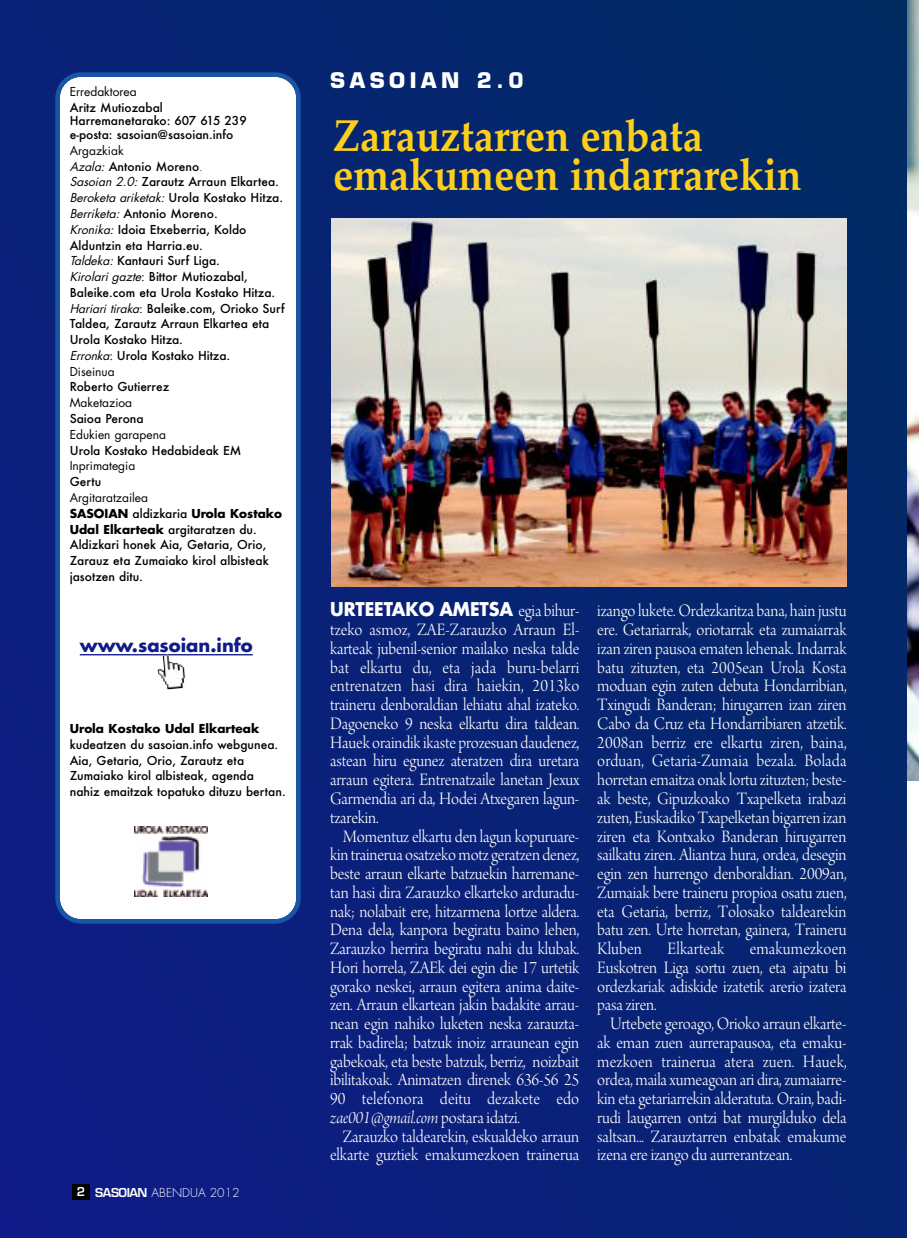
<style>
.page{position:relative;width:919px;height:1238px;background:#fff}
.page>*{position:absolute;margin:0;border:0;box-sizing:border-box;transform-origin:0 0}
.t1{font:700 45px/39px "Palatino";letter-spacing:-.005em;color:#fdcf1d;scale:.9 1}
.t2{font:700 21px "Eurostile";letter-spacing:.215em;color:#fff}
.t3{font:18.45px/18.8px "Arno Pro Light Display";letter-spacing:-.01em;color:#fff;text-align:justify;scale:.95 1}
.t4{font:18.45px "Arno Pro Light Italic Display";letter-spacing:-.01em;color:#fff;scale:.95 1}
.t5{font:700 18.45px "Futura";letter-spacing:-.005em;color:#fff;scale:.95 1}
.t6{font:18.45px "Arno Pro Light Display";letter-spacing:.01em;color:#fff;scale:.95 1}
.t7{font:700 18px "Futura";color:#101a89}
.t8{font:500 12px/15.8px "Futura";color:#000}
.t9{font:12px "Futura";color:#000}
.t10{font:700 12px "Futura";color:#000}
.t11{font:300 12px "Futura";color:#fff}
.s1{font-weight:400}
.s2{font-weight:400;font-style:italic}
.s3{font-weight:300}
.s4{font-weight:700}
.s5{font-family:"Eurostile";font-weight:600}
.s6{font-family:"Arno Pro Light Display";font-weight:400}
.s7{font-family:"Arno Pro Light Display"}
</style>
<div class="page">
<img style="left:906px;top:0;width:12px;height:780px">
<div style="left:0;top:0;width:906px;height:1237px;background:linear-gradient(to right,#0d1d83,#04286b)"></div>
<svg style="left:55px;top:72px;width:246px;height:851px"></svg>
<hr style="left:80px;top:654px;width:173px;height:1px;background:#101a89">
<img style="left:158px;top:654px;width:28px;height:35px">
<img style="left:135px;top:826px;width:72px;height:70px">
<div style="left:72px;top:1184px;width:17px;height:15px;background:#000"></div>
<img style="left:331px;top:218px;width:515px;height:369px">
<p class="t9" style="left:70px;top:86px;width:68px">Erredaktorea</p>
<p class="t8" style="left:70px;top:101px;width:178px;line-height:13.5px">Aritz Mutiozabal<br>Harremanetarako: 607 615 239 e-posta: sasoian@sasoian.info</p>
<p class="t8" style="left:70px;top:143px;width:216px"><span class="s1">Argazkiak<br></span><span class="s2">Azala:</span>Antonio Moreno<span class="s3">.<br></span><span class="s2">Sasoian2.0:</span>Zarautz Arraun Elkartea.<br><span class="s2">Beroketaariketak:</span>Urola Kostako Hitza.<br><span class="s2">Berriketa:</span>Antonio Moreno.<br><span class="s2">Kronika:</span>Idoia Etxeberria, Koldo<br>Alduntzin eta Harria.eu.<br><span class="s2">Taldeka:</span>Kantauri Surf Liga.<br><span class="s2">Kirolarigazte</span><span class="s1">:</span> Bittor Mutiozabal,<br>Baleike.com eta Urola Kostako Hitza.<br><span class="s2">Hariaritiraka</span><span class="s1">:</span> Baleike.com, Orioko Surf<br>Taldea, Zarautz Arraun Elkartea eta<br>Urola Kostako Hitza.<br><span class="s2">Erronka</span><span class="s1">:</span> Urola Kostako Hitza.<br><span class="s1">Diseinua</span></p>
<p class="t8" style="left:70px;top:379px;width:101px">Roberto Gutierrez</p>
<p class="t9" style="left:70px;top:397px;width:64px">Maketazioa</p>
<p class="t8" style="left:70px;top:411px;width:75px">Saioa Perona</p>
<p class="t9" style="left:70px;top:429px;width:98px">Edukien garapena</p>
<p class="t8" style="left:70px;top:442px;width:173px">Urola Kostako Hedabideak EM</p>
<p class="t9" style="left:70px;top:460px;width:67px">Inprimategia</p>
<p class="t8" style="left:70px;top:474px;width:33px">Gertu</p>
<p class="t8" style="left:70px;top:490px;width:214px"><span class="s1">Argitaratzailea<br></span><span class="s4">SASOIAN</span> aldizkaria <span class="s4">Urola Kostako<br>Udal Elkarteak</span> argitaratzen du.<br>Aldizkari honek Aia, Getaria, Orio,<br>Zarauz eta Zumaiako kirol albisteak jasotzen ditu.</p>
<p class="t7" style="left:80px;top:637px;width:174px">www.sasoian.info</p>
<p class="t10" style="left:70px;top:723px;width:191px">Urola Kostako Udal Elkarteak</p>
<p class="t8" style="left:70px;top:737px;width:217px">kudeatzen du sasoian.info webgunea.<br>Aia, Getaria, Orio, Zarautz eta Zumaiako kirol albisteak, agenda nahiz emaitzak topatuko dituzu bertan.</p>
<p class="t11" style="left:77px;top:1186px;width:164px"><span class="s5">2 SASOIAN</span> ABENDUA 2012</p>
<p class="t2" style="left:330px;top:72px;width:195px">SASOIAN 2.0</p>
<h1 class="t1" style="left:333px;top:116px;width:522px">Zarauztarren enbata emakumeen indarrarekin</h1>
<p class="t5" style="left:330px;top:601px;width:264px">URTEETAKO AMETSA <span class="s6">egia bihur-</span></p>
<p class="t3" style="left:330px;top:622px;width:264px">tzeko asmoz, ZAE-Zarauzko Arraun El&shy;karteak jubenil-senior mailako neska talde bat elkartu du, eta jada buru-belarri entrenatzen hasi dira haiekin, 2013ko traineru denboraldian lehiatu ahal izateko.<br>Dagoeneko 9 neska elkartu dira taldean.<br>Hauek oraindik ikaste prozesuan daudenez, astean hiru egunez ateratzen dira uretara arraun egitera. Entrenatzaile lanetan Jexux Garmendia ari da, Hodei Atxegaren lagun&shy;tzarekin.</p>
<p class="t3" style="left:330px;top:828px;width:264px;text-indent:13px">Momentuz elkartu den lagun kopuruare&shy;kin trainerua osatzekomotzgeratzen denez, beste arraun elkarte batzuekin harremane&shy;tan hasi dira Zarauzko elkarteko arduradu&shy;nak; nolabait ere, hitzarmena lortze aldera.<br>Dena dela, kanpora begiratu baino lehen, Zarauzko herrira begiratu nahi du klubak.<br>Hori horrela, ZAEk dei egin die 17 urtetik gorako neskei, arraun egitera anima daite&shy;zen. Arraun elkartean jakin badakite arrau&shy;nean egin nahiko luketen neska zarauzta&shy;rrak badirela; batzuk inoiz arraunean egin gabekoak, eta beste batzuk, berriz, noizbait ibilitakoak. Animatzen direnek 636-56 25<br>90 telefonora deitu dezakete edo</p>
<p class="t4" style="left:330px;top:1110px;width:201px">zae001@gmail.com <span class="s7">postara idatzi.</span></p>
<p class="t3" style="left:330px;top:1128px;width:264px;text-align:right">Zarauzko taldearekin, eskualdeko arraun elkarte guztiek emakumezkoen trainerua</p>
<p class="t3" style="left:597px;top:603px;width:264px">izango lukete. Ordezkaritza bana, hain justu ere. Getariarrak, oriotarrak eta zumaiarrak izan ziren pausoa ematen lehenak. Indarrak batu zituzten, eta 2005ean Urola Kosta moduan egin zuten debuta Hondarribian, Txingudi Banderan; hirugarren izan ziren Cabo da Cruz eta Hondarribiaren atzetik.<br>2008an berriz ere elkartu ziren, baina, orduan, Getaria-Zumaia bezala. Bolada horretan emaitza onak lortu zituzten; beste&shy;ak beste, Gipuzkoako Txapelketa irabazi zuten, EuskadikoTxapelketan bigarren izan ziren eta Kontxako Banderan hirugarren sailkatu ziren. Aliantza hura, ordea, desegin egin zen hurrengo denboraldian. 2009an, Zumaiak bere traineru propioa osatu zuen, eta Getaria, berriz, Tolosako taldearekin batu zen. Urte horretan, gainera, Traineru Kluben</p>
<p class="t3" style="left:597px;top:940px;width:264px;text-indent:152px">emakumezkoen Euskotren Liga sortu zuen, eta aipatu bi ordezkariak adiskide izatetik arerio izatera pasa ziren.</p>
<p class="t3" style="left:597px;top:1015px;width:264px;text-indent:13px">Urtebete geroago, Orioko arraun elkarte&shy;ak eman zuen aurrerapausoa, eta emaku&shy;mezkoen trainerua atera zuen. Hauek, ordea, mailaxumeagoan ari dira,zumaiarre&shy;kin eta getariarrekin alderatuta. Orain, badi&shy;rudi laugarren ontzi bat murgilduko dela saltsan... Zarauztarren enbatak emakume izena ere izango du aurrerantzean.</p>
<p class="t6" style="left:667px;top:941px;width:61px">Elkarteak</p>
</div>
